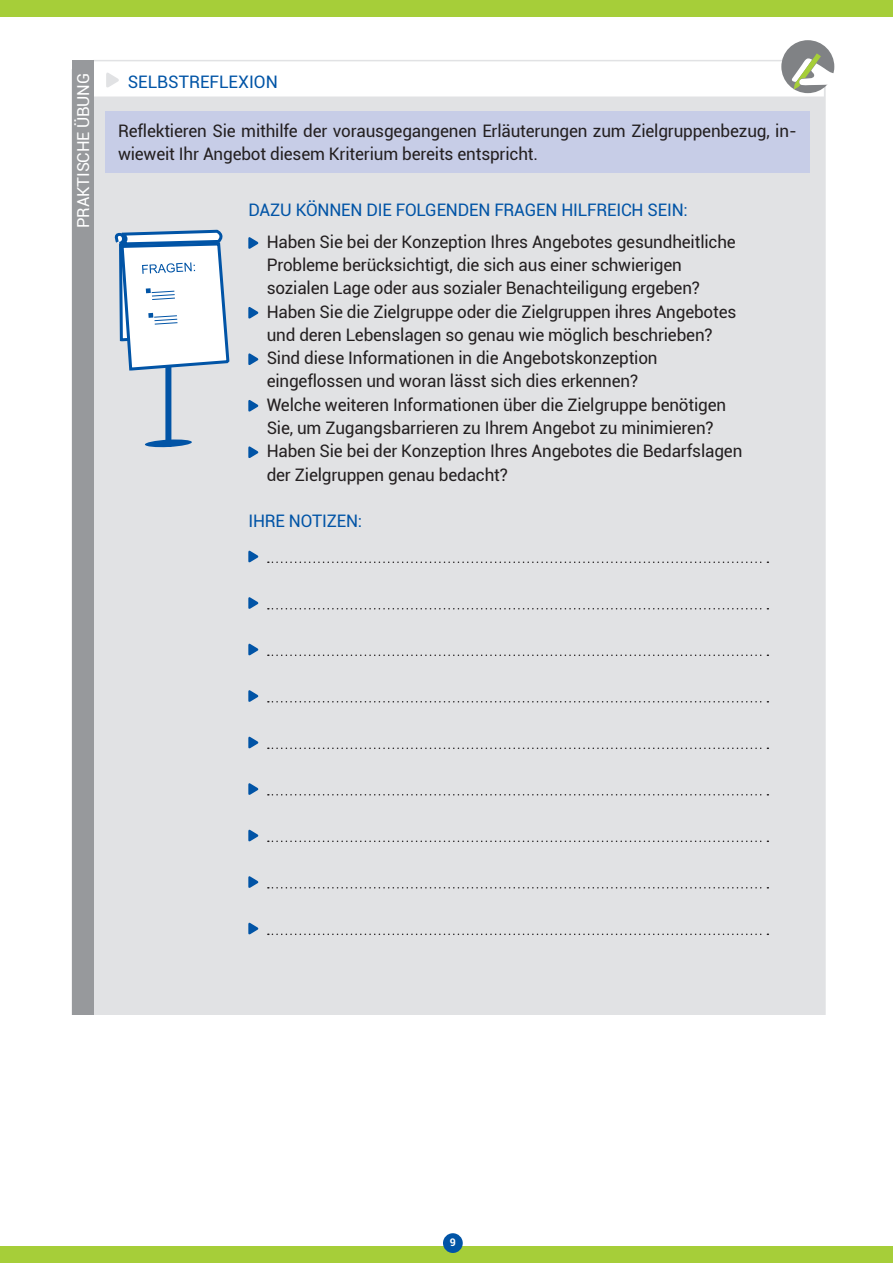
<style>
.page{position:relative;width:893px;height:1263px;background:#fff}
.page>*{position:absolute;margin:0;border:0;box-sizing:border-box;transform-origin:0 0}
.t1{font:17.25px/23.2px "Roboto";letter-spacing:-.01em;color:#231f20}
.t2{font:17.25px "Roboto";letter-spacing:-.01em;color:#0154a6}
.t3{font:16.5px "Roboto";letter-spacing:-.01em;color:#fff}
.t4{font:700 10.5px "Roboto";color:#fff}
</style>
<div class="page">
<div style="left:0;top:0;width:893px;height:17px;background:#a6ce39"></div>
<div style="left:0;top:1246px;width:893px;height:17px;background:#a6ce39"></div>
<div style="left:443px;top:1233px;width:20px;height:20px;background:#0154a6;border-radius:50%"></div>
<div style="left:72px;top:69px;width:754px;height:946px;background:#e1e2e4"></div>
<svg style="left:268px;top:933px;width:500px;height:2px"></svg>
<svg style="left:268px;top:887px;width:500px;height:1px"></svg>
<svg style="left:268px;top:840px;width:500px;height:2px"></svg>
<svg style="left:268px;top:794px;width:500px;height:1px"></svg>
<svg style="left:268px;top:747px;width:500px;height:2px"></svg>
<svg style="left:268px;top:701px;width:500px;height:1px"></svg>
<svg style="left:268px;top:654px;width:500px;height:2px"></svg>
<svg style="left:268px;top:608px;width:500px;height:1px"></svg>
<svg style="left:268px;top:561px;width:500px;height:2px"></svg>
<div style="left:105px;top:111px;width:705px;height:62px;background:#c7cde7"></div>
<div style="left:93px;top:63px;width:731px;height:33px;background:#fff"></div>
<hr style="left:93px;top:60px;width:732px;height:1px;background:#e1e2e4">
<svg style="left:106px;top:72px;width:13px;height:16px"></svg>
<div style="left:781px;top:40px;width:53px;height:53px;background:#808285;border-radius:50%"></div>
<svg style="left:792px;top:53px;width:42px;height:36px"></svg>
<div style="left:72px;top:60px;width:22px;height:954px;background:#97999c"></div>
<div style="left:165px;top:308px;width:6px;height:139px;background:#0154a6"></div>
<svg style="left:145px;top:438px;width:47px;height:10px"></svg>
<svg style="left:114px;top:229px;width:116px;height:143px"></svg>
<svg style="left:248px;top:237px;width:11px;height:12px"></svg>
<svg style="left:248px;top:307px;width:11px;height:12px"></svg>
<svg style="left:248px;top:353px;width:11px;height:12px"></svg>
<svg style="left:248px;top:400px;width:11px;height:12px"></svg>
<svg style="left:248px;top:446px;width:11px;height:12px"></svg>
<svg style="left:248px;top:550px;width:11px;height:13px"></svg>
<svg style="left:248px;top:597px;width:11px;height:12px"></svg>
<svg style="left:248px;top:643px;width:11px;height:13px"></svg>
<svg style="left:248px;top:690px;width:11px;height:12px"></svg>
<svg style="left:248px;top:736px;width:11px;height:13px"></svg>
<svg style="left:248px;top:783px;width:11px;height:12px"></svg>
<svg style="left:248px;top:829px;width:11px;height:13px"></svg>
<svg style="left:248px;top:876px;width:11px;height:12px"></svg>
<svg style="left:248px;top:922px;width:11px;height:13px"></svg>
<p class="t3" style="left:72px;top:228px;width:156px;rotate:-90deg">PRAKTISCHE ÜBUNG</p>
<p class="t2" style="left:128px;top:69px;width:152px">SelbSTreFlexiOn</p>
<p class="t1" style="left:118px;top:118px;width:680px">Reflektieren Sie mithilfe der vorausgegangenen Erläuterungen zum Zielgruppenbezug, in&shy;wieweit Ihr Angebot diesem Kriterium bereits entspricht.</p>
<p class="t2" style="left:248px;top:198px;width:441px">DAZU KÖNNEN DIE FOLGENDEN FRAGEN HILFREICH SEIN:</p>
<p class="t1" style="left:267px;top:230px;width:477px">Haben Sie bei der Konzeption ihres Angebotes gesundheitliche Probleme berücksichtigt, die sich aus einer schwierigen sozialen Lage oder aus sozialer Benachteiligung ergeben?<br>Haben Sie die Zielgruppe oder die Zielgruppen ihres Angebotes und deren Lebenslagen so genau wie möglich beschrieben?<br>Sind diese informationen in die Angebotskonzeption eingeflossen und woran lässt sich dies erkennen?<br>Welche weiteren informationen über die Zielgruppe benötigen Sie, um Zugangsbarrieren zu Ihrem Angebot zu minimieren?<br>Haben Sie bei der Konzeption ihres Angebotes die bedarfslagen der Zielgruppen genau bedacht?</p>
<p class="t2" style="left:248px;top:509px;width:115px">IHRE NOTIZEN:</p>
<p class="t4" style="left:450px;top:1234px;width:8px">9</p>
</div>
